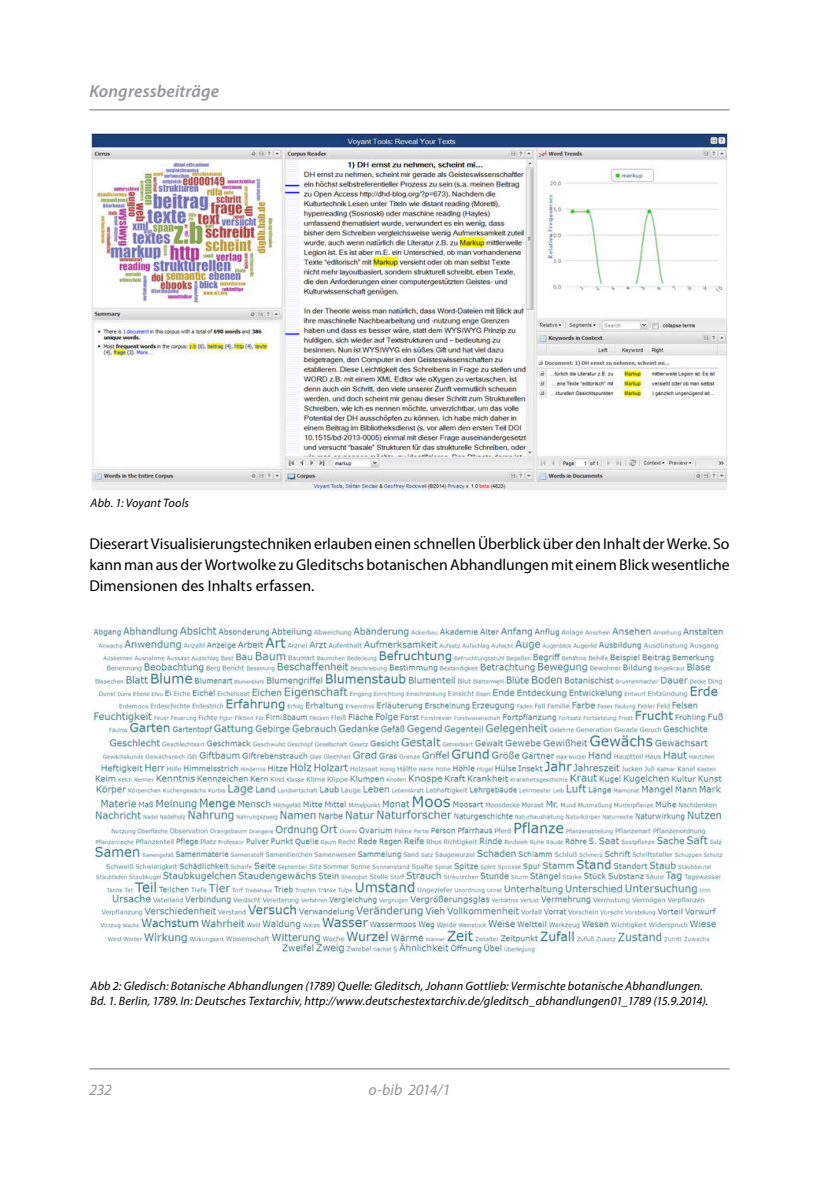
<style>
.page{position:relative;width:819px;height:1191px;background:#fff}
.page>*{position:absolute;margin:0;border:0;box-sizing:border-box;transform-origin:0 0}
.Kolumnentitel{font:italic 600 17.5px "Myriad Pro";letter-spacing:.005em;color:#939598}
.Fließtext{font:15.75px/21px "Myriad Pro";color:#000;text-align:justify}
.t1{font:italic 15.75px "Myriad Pro";letter-spacing:-.01em;color:#939598}
.Bildlegende{font:italic 12.25px/14.7px "Myriad Pro";letter-spacing:.01em;color:#000}
</style>
<div class="page">
<hr style="left:89px;top:109px;width:640px;height:1px;background:#939598">
<hr style="left:89px;top:1068px;width:640px;height:1px;background:#939598">
<img style="left:92px;top:133px;width:635px;height:357px">
<img style="left:91px;top:623px;width:633px;height:333px">
<p class="Kolumnentitel" style="left:89px;top:80px;width:131px">Kongressbeiträge</p>
<p class="Bildlegende" style="left:91px;top:496px;width:100px">Abb. 1: Voyant Tools</p>
<p class="Fließtext" style="left:89px;top:533px;width:642px">Dieserart Visualisierungstechniken erlauben einen schnellen Überblick über den Inhalt der Werke. So kann man aus der Wortwolke zu Gleditschs botanischen Abhandlungen mit einem Blick wesentliche Dimensionen des Inhalts erfassen.</p>
<p class="Bildlegende" style="left:91px;top:978px;width:619px">Abb 2: Gledisch: Botanische Abhandlungen (1789) Quelle: Gleditsch, Johann Gottlieb: Vermischte botanische Abhandlungen.<br>Bd. 1. Berlin, 1789. In: Deutsches Textarchiv, http://www.deutschestextarchiv.de/gleditsch_abhandlungen01_1789 (15.9.2014).</p>
<p class="t1" style="left:89px;top:1080px;width:24px">232</p>
<p class="t1" style="left:368px;top:1080px;width:83px">o-bib 2014/1</p>
</div>
